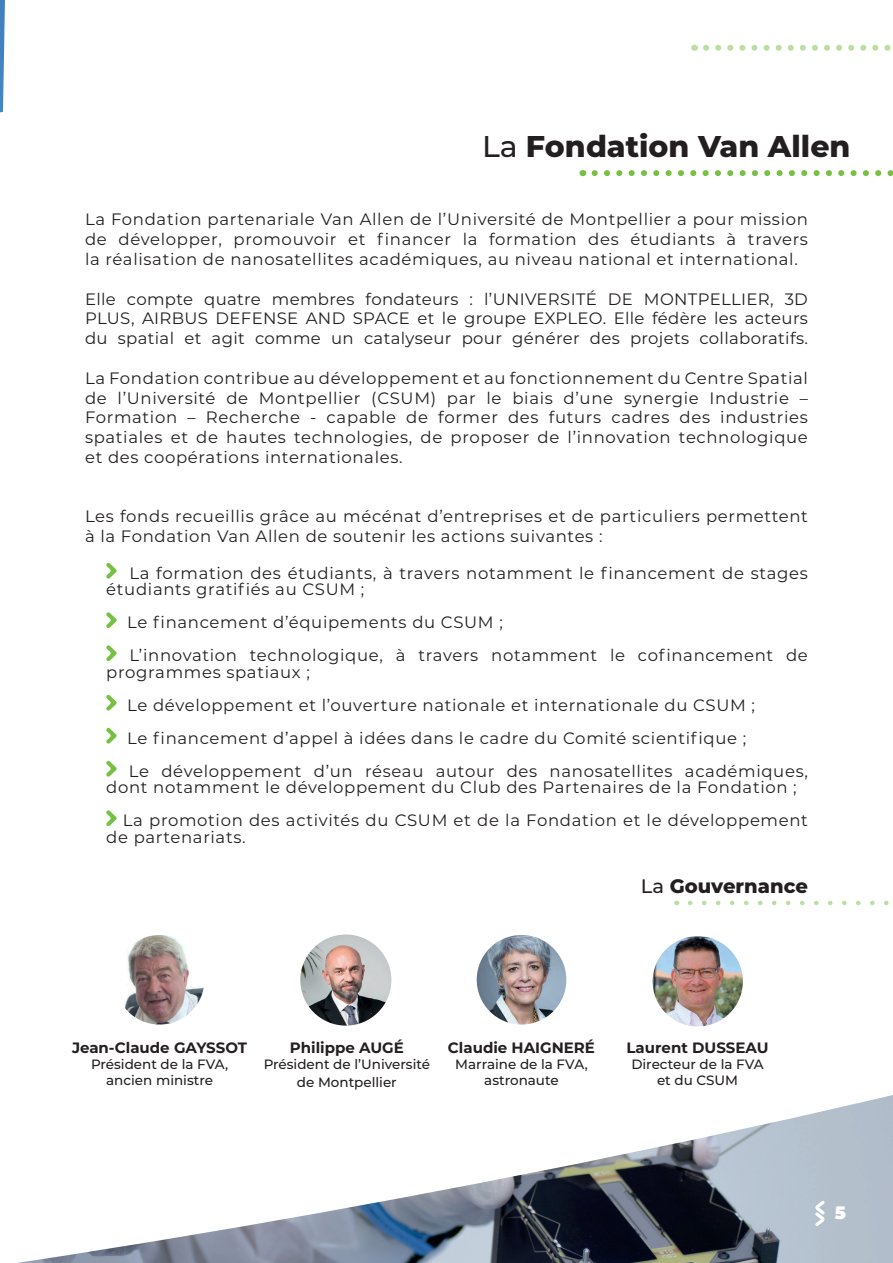
<style>
.page{position:relative;width:893px;height:1263px;background:#fff}
.page>*{position:absolute;margin:0;border:0;box-sizing:border-box;transform-origin:0 0}
.t1{font:800 30px "Montserrat";color:#231f20}
.t2{font:800 19.5px "Montserrat";color:#231f20}
.t3{font:900 18px "Montserrat";color:#fff}
.t4{font:16.5px/19.8px "Montserrat";letter-spacing:.04em;color:#231f20}
.t5{font:700 15px "Montserrat";color:#231f20}
.t6{font:500 13.5px/16.2px "Montserrat";color:#231f20;text-align:center}
.s1{font-weight:500}
</style>
<div class="page">
<img style="left:0;top:0;width:5px;height:112px">
<img style="left:17px;top:1095px;width:876px;height:168px">
<svg style="left:815px;top:1201px;width:9px;height:25px"></svg>
<svg style="left:106px;top:563px;width:11px;height:15px"></svg>
<svg style="left:106px;top:612px;width:11px;height:16px"></svg>
<svg style="left:106px;top:645px;width:11px;height:16px"></svg>
<svg style="left:106px;top:695px;width:11px;height:15px"></svg>
<svg style="left:106px;top:728px;width:11px;height:15px"></svg>
<svg style="left:106px;top:761px;width:11px;height:15px"></svg>
<svg style="left:106px;top:810px;width:11px;height:16px"></svg>
<img style="left:115px;top:935px;width:89px;height:89px;border-radius:45px">
<img style="left:477px;top:935px;width:89px;height:89px;border-radius:45px">
<img style="left:653px;top:936px;width:90px;height:90px;border-radius:45px">
<img style="left:300px;top:934px;width:91px;height:91px;border-radius:46px">
<svg style="left:690px;top:901px;width:199px;height:4px"></svg>
<svg style="left:706px;top:45px;width:185px;height:6px"></svg>
<svg style="left:595px;top:170px;width:298px;height:6px"></svg>
<h1 class="t1" style="left:482px;top:124px;width:370px"><span class="s1">La</span> Fondation Van Allen</h1>
<p class="t4" style="left:85px;top:209px;width:724px;text-align:justify">La Fondation partenariale Van Allen de l’Université de Montpellier a pour mission de développer, promouvoir et financer la formation des étudiants à travers la réalisation de nanosatellites académiques, au niveau national et international.</p>
<p class="t4" style="left:85px;top:288px;width:724px;text-align:justify">Elle compte quatre membres fondateurs : l’UNIVERSITÉ DE MONTPELLIER, 3D PLUS, AIRBUS DEFENSE AND SPACE et le groupe EXPLEO. Elle fédère les acteurs du spatial et agit comme un catalyseur pour générer des projets collaboratifs.</p>
<p class="t4" style="left:85px;top:367px;width:724px;text-align:justify">La Fondation contribue au développement et au fonctionnement du Centre Spatial de l’Université de Montpellier (CSUM) par le biais d’une synergie Industrie – Formation – Recherche - capable de former des futurs cadres des industries spatiales et de hautes technologies, de proposer de l’innovation technologique et des coopérations internationales.</p>
<p class="t4" style="left:85px;top:506px;width:724px">Les fonds recueillis grâce au mécénat d’entreprises et de particuliers permettent à la Fondation Van Allen de soutenir les actions suivantes :</p>
<p class="t4" style="left:106px;top:564px;width:703px;line-height:16.5px;text-indent:23px">La formation des étudiants, à travers notamment le financement de stages étudiants gratifiés au CSUM ;</p>
<p class="t4" style="left:127px;top:605px;width:682px;line-height:33px">Le financement d’équipements du CSUM ;<br>L’innovation technologique, à travers notamment le cofinancement de</p>
<p class="t4" style="left:127px;top:655px;width:682px;line-height:33px;text-indent:-21px">programmes spatiaux ;<br>Le développement et l’ouverture nationale et internationale du CSUM ;<br>Le financement d’appel à idées dans le cadre du Comité scientifique ;<br>Le développement d’un réseau autour des nanosatellites académiques,</p>
<p class="t4" style="left:123px;top:770px;width:687px;line-height:33px;text-indent:-16px">dont notamment le développement du Club des Partenaires de la Fondation ;<br>La promotion des activités du CSUM et de la Fondation et le développement</p>
<p class="t4" style="left:106px;top:826px;width:141px">de partenariats.</p>
<p class="t2" style="left:641px;top:872px;width:169px"><span class="s1">La</span> Gouvernance</p>
<p class="t5" style="left:72px;top:1036px;width:177px">Jean-Claude GAYSSOT</p>
<p class="t6" style="left:91px;top:1055px;width:139px">Président de la FVA, ancien ministre</p>
<p class="t5" style="left:290px;top:1036px;width:116px">Philippe AUGÉ</p>
<p class="t6" style="left:264px;top:1054px;width:168px;line-height:18px">Président de l’Université de Montpellier</p>
<p class="t5" style="left:448px;top:1036px;width:149px">Claudie HAIGNERÉ</p>
<p class="t6" style="left:455px;top:1055px;width:134px">Marraine de la FVA, astronaute</p>
<p class="t5" style="left:626px;top:1036px;width:144px">Laurent DUSSEAU</p>
<p class="t6" style="left:631px;top:1055px;width:134px">Directeur de la FVA et du CSUM</p>
<p class="t3" style="left:835px;top:1199px;width:13px">5</p>
</div>
